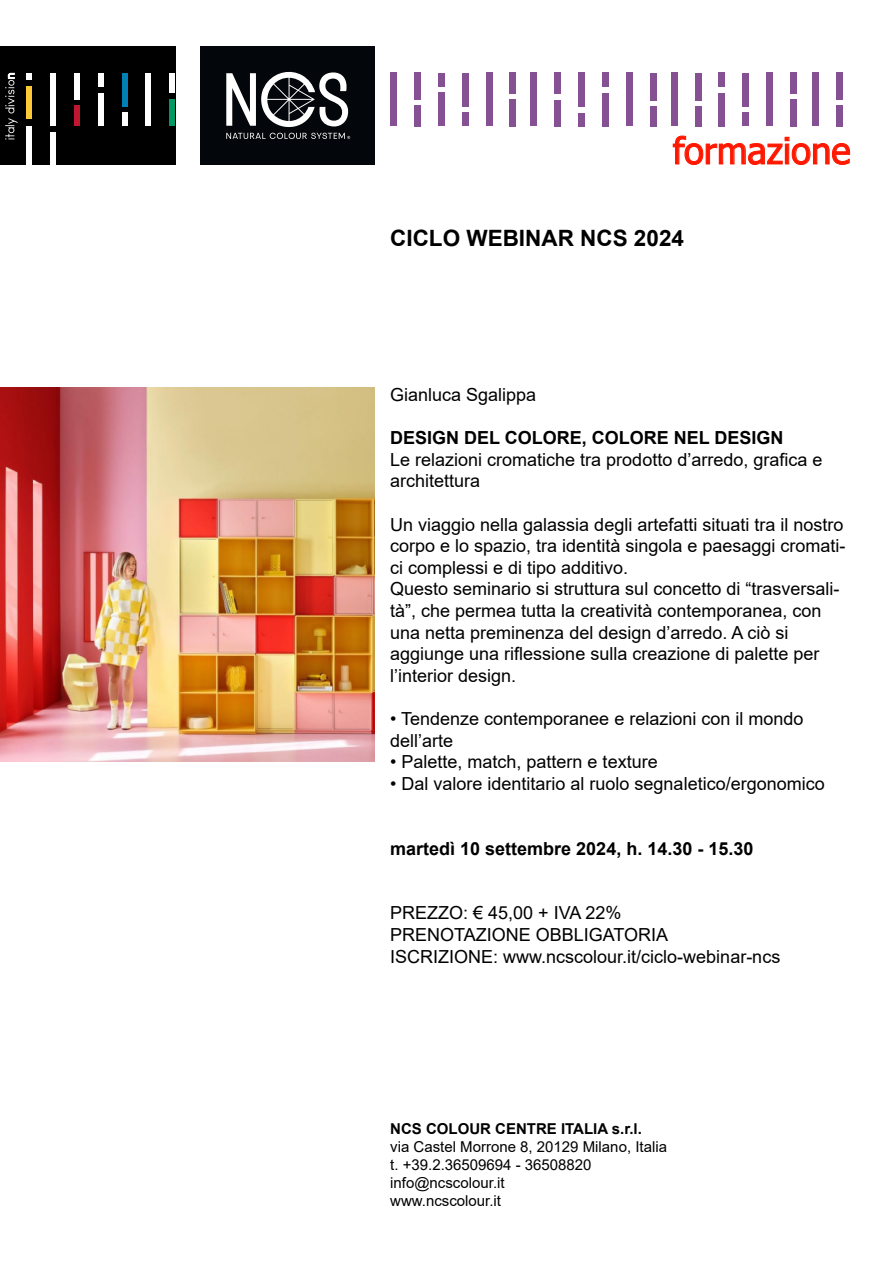
<style>
.page{position:relative;width:893px;height:1263px;background:#fff}
.page>*{position:absolute;margin:0;border:0;box-sizing:border-box;transform-origin:0 0}
.t1{font:36.45px "Tahoma";color:#ff1800}
.t2{font:700 22.5px "Arial";color:#000}
.t3{font:18px/21.6px "Arial";color:#000}
.t4{font:700 18px "Arial";color:#000}
.t5{font:15px/18px "Arial";color:#000}
.t6{font:700 15px "Arial";color:#000}
</style>
<div class="page">
<hr style="left:374px;top:388px;width:519px;height:1px;background:#000">
<svg style="left:672px;top:135px;width:178px;height:30px"></svg>
<div style="left:415px;top:73px;width:6px;height:27px;background:#865193"></div>
<div style="left:438px;top:73px;width:7px;height:13px;background:#865193"></div>
<div style="left:462px;top:73px;width:6px;height:33px;background:#865193"></div>
<div style="left:486px;top:73px;width:6px;height:53px;background:#865193"></div>
<div style="left:510px;top:72px;width:6px;height:22px;background:#865193"></div>
<div style="left:510px;top:99px;width:6px;height:27px;background:#865193"></div>
<div style="left:531px;top:72px;width:6px;height:54px;background:#865193"></div>
<div style="left:554px;top:72px;width:6px;height:22px;background:#865193"></div>
<div style="left:554px;top:100px;width:6px;height:26px;background:#865193"></div>
<div style="left:578px;top:72px;width:6px;height:35px;background:#865193"></div>
<div style="left:602px;top:72px;width:6px;height:15px;background:#865193"></div>
<div style="left:602px;top:93px;width:6px;height:33px;background:#865193"></div>
<div style="left:626px;top:73px;width:6px;height:53px;background:#865193"></div>
<div style="left:650px;top:73px;width:6px;height:27px;background:#865193"></div>
<div style="left:650px;top:106px;width:6px;height:20px;background:#865193"></div>
<div style="left:672px;top:73px;width:6px;height:53px;background:#865193"></div>
<div style="left:766px;top:73px;width:6px;height:53px;background:#865193"></div>
<div style="left:812px;top:73px;width:6px;height:53px;background:#865193"></div>
<div style="left:578px;top:113px;width:6px;height:13px;background:#865193"></div>
<div style="left:462px;top:112px;width:6px;height:14px;background:#865193"></div>
<div style="left:391px;top:73px;width:6px;height:53px;background:#865193"></div>
<div style="left:415px;top:105px;width:6px;height:21px;background:#865193"></div>
<div style="left:438px;top:92px;width:7px;height:34px;background:#865193"></div>
<div style="left:695px;top:73px;width:6px;height:27px;background:#865193"></div>
<div style="left:695px;top:106px;width:6px;height:20px;background:#865193"></div>
<div style="left:719px;top:73px;width:6px;height:14px;background:#865193"></div>
<div style="left:719px;top:93px;width:6px;height:33px;background:#865193"></div>
<div style="left:743px;top:73px;width:6px;height:33px;background:#865193"></div>
<div style="left:743px;top:112px;width:6px;height:14px;background:#865193"></div>
<div style="left:790px;top:73px;width:6px;height:21px;background:#865193"></div>
<div style="left:790px;top:99px;width:6px;height:27px;background:#865193"></div>
<div style="left:836px;top:73px;width:6px;height:27px;background:#865193"></div>
<div style="left:836px;top:105px;width:6px;height:21px;background:#865193"></div>
<div style="left:0;top:47px;width:175px;height:118px;background:#000"></div>
<div style="left:169px;top:100px;width:6px;height:26px;background:#009863"></div>
<div style="left:169px;top:73px;width:6px;height:20px;background:#fff"></div>
<div style="left:145px;top:73px;width:6px;height:53px;background:#fff"></div>
<div style="left:50px;top:73px;width:6px;height:53px;background:#fff"></div>
<div style="left:74px;top:73px;width:6px;height:27px;background:#fff"></div>
<div style="left:122px;top:73px;width:6px;height:33px;background:#0080b4"></div>
<div style="left:122px;top:113px;width:6px;height:13px;background:#fff"></div>
<div style="left:98px;top:93px;width:6px;height:33px;background:#fff"></div>
<div style="left:98px;top:73px;width:6px;height:13px;background:#fff"></div>
<div style="left:50px;top:133px;width:6px;height:32px;background:#fff"></div>
<div style="left:26px;top:86px;width:6px;height:33px;background:#fdc937"></div>
<div style="left:74px;top:106px;width:6px;height:20px;background:#bf1730"></div>
<div style="left:26px;top:73px;width:6px;height:7px;background:#fff"></div>
<div style="left:26px;top:126px;width:6px;height:39px;background:#fff"></div>
<svg style="left:5px;top:72px;width:13px;height:68px"></svg>
<div style="left:200px;top:47px;width:175px;height:118px;background:#03060a"></div>
<svg style="left:226px;top:71px;width:124px;height:68px"></svg>
<img style="left:0;top:387px;width:374px;height:374px">
<h1 class="t1" style="left:673px;top:126px;width:179px">formazione</h1>
<p class="t2" style="left:390px;top:223px;width:295px">CICLO WEBINAR NCS 2024</p>
<p class="t3" style="left:390px;top:384px;width:148px">Gianluca Sgalippa</p>
<p class="t4" style="left:390px;top:425px;width:395px">DESIGN DEL COLORE, COLORE NEL DESIGN</p>
<p class="t3" style="left:390px;top:449px;width:434px">Le relazioni cromatiche tra prodotto d’arredo, grafica e architettura</p>
<p class="t3" style="left:390px;top:513px;width:457px">Un viaggio nella galassia degli artefatti situati tra il nostro corpo e lo spazio, tra identità singola e paesaggi cromati&shy;ci complessi e di tipo additivo.<br>Questo seminario si struttura sul concetto di “trasversali&shy;tà”, che permea tutta la creatività contemporanea, con una netta preminenza del design d’arredo. A ciò si aggiunge una riflessione sulla creazione di palette per l’interior design.</p>
<p class="t3" style="left:390px;top:708px;width:415px">• Tendenze contemporanee e relazioni con il mondo dell’arte</p>
<p class="t3" style="left:390px;top:751px;width:269px">• Palette, match, pattern e texture</p>
<p class="t3" style="left:390px;top:773px;width:436px">• Dal valore identitario al ruolo segnaletico/ergonomico</p>
<p class="t4" style="left:390px;top:836px;width:365px">martedì 10 settembre 2024, h. 14.30 - 15.30</p>
<p class="t3" style="left:390px;top:902px;width:392px">PREZZO: € 45,00 + IVA 22%<br>PRENOTAZIONE OBBLIGATORIA<br>ISCRIZIONE: www.ncscolour.it/ciclo-webinar-ncs</p>
<p class="t6" style="left:390px;top:1118px;width:253px">NCS COLOUR CENTRE ITALIA s.r.l.</p>
<p class="t5" style="left:390px;top:1138px;width:278px">via Castel Morrone 8, 20129 Milano, Italia t. +39.2.36509694 - 36508820 info@ncscolour.it<br>www.ncscolour.it</p>
</div>
